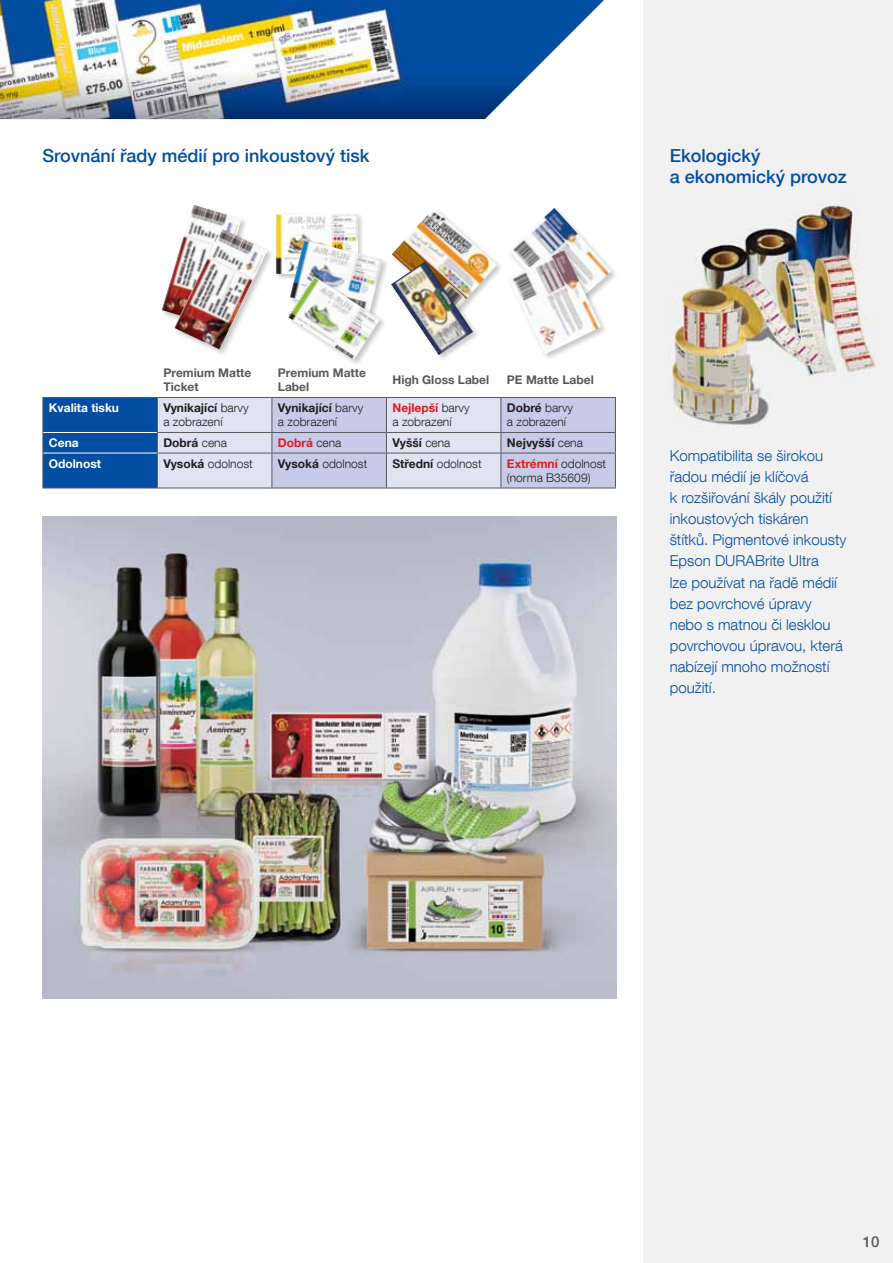
<style>
.page{position:relative;width:893px;height:1263px;background:#fff}
.page>*{position:absolute;margin:0;border:0;box-sizing:border-box;transform-origin:0 0}
.t1{font:500 18px/21px "Helvetica Neue LT Com";color:#034ea2}
.t2{font:300 15px/21px "Helvetica Neue LT Com";color:#034ea2}
.t3{font:500 15px "Helvetica Neue LT Com";color:#58595b}
.t4{font:300 12px/14.4px "Helvetica Neue LT Com";color:#231f20}
.t5{font:700 12px/14.4px "Helvetica Neue LT Pro";color:#58595b}
.t6{font:700 12px "Helvetica Neue LT Com";color:#231f20}
.t7{font:700 12px "Helvetica Neue LT Com";color:#fff}
.t8{font:700 12px "Helvetica Neue LT Com";color:#e11b22}
.s1{font-weight:700}
.s2{font-weight:700;color:#e11b22}
.s3{font-weight:300}
.s4{font-weight:300;color:#231f20}
</style>
<div class="page">
<img style="left:0;top:0;width:604px;height:119px">
<div style="left:643px;top:0;width:250px;height:1263px;background:#f1f1f2"></div>
<hr style="left:43px;top:488px;width:114px;height:1px;background:#58595b">
<svg style="left:43px;top:397px;width:573px;height:91px;background:#a7b7d8"></svg>
<hr style="left:157px;top:453px;width:115px;height:1px;background:#58595b">
<hr style="left:157px;top:453px;width:1px;height:35px;background:#58595b">
<hr style="left:272px;top:453px;width:114px;height:1px;background:#58595b">
<hr style="left:272px;top:453px;width:1px;height:35px;background:#58595b">
<hr style="left:386px;top:453px;width:115px;height:1px;background:#58595b">
<hr style="left:386px;top:453px;width:1px;height:35px;background:#58595b">
<hr style="left:501px;top:453px;width:115px;height:1px;background:#58595b">
<hr style="left:501px;top:453px;width:1px;height:35px;background:#58595b">
<hr style="left:615px;top:453px;width:1px;height:35px;background:#58595b">
<hr style="left:157px;top:488px;width:115px;height:1px;background:#58595b">
<hr style="left:272px;top:488px;width:114px;height:1px;background:#58595b">
<hr style="left:386px;top:488px;width:115px;height:1px;background:#58595b">
<hr style="left:501px;top:488px;width:115px;height:1px;background:#58595b">
<hr style="left:43px;top:432px;width:114px;height:1px;background:#fff">
<hr style="left:43px;top:453px;width:114px;height:1px;background:#fff">
<img style="left:43px;top:516px;width:574px;height:482px">
<img style="left:162px;top:205px;width:80px;height:113px">
<div style="left:173px;top:227px;width:101px;height:130px;background:#231f20;opacity:.25"></div>
<img style="left:174px;top:229px;width:93px;height:121px">
<img style="left:392px;top:210px;width:105px;height:82px">
<img style="left:513px;top:208px;width:98px;height:75px">
<div style="left:507px;top:249px;width:101px;height:112px;background:#231f20;opacity:.25"></div>
<img style="left:508px;top:250px;width:93px;height:104px">
<div style="left:274px;top:213px;width:90px;height:68px;background:#231f20;opacity:.25"></div>
<img style="left:276px;top:214px;width:81px;height:60px">
<div style="left:288px;top:239px;width:102px;height:86px;background:#231f20;opacity:.25"></div>
<img style="left:290px;top:240px;width:92px;height:35px">
<div style="left:287px;top:275px;width:100px;height:92px;background:#231f20;opacity:.25"></div>
<img style="left:288px;top:276px;width:92px;height:84px">
<div style="left:390px;top:260px;width:90px;height:102px;background:#231f20;opacity:.25"></div>
<img style="left:391px;top:261px;width:82px;height:94px">
<img style="left:670px;top:197px;width:223px;height:245px">
<p class="t1" style="left:43px;top:145px;width:328px">Srovnání řady médií pro inkoustový tisk</p>
<p class="t1" style="left:670px;top:145px;width:179px">Ekologický<br>a ekonomický provoz</p>
<p class="t5" style="left:163px;top:365px;width:89px">Premium Matte<br>Ticket</p>
<p class="t5" style="left:278px;top:365px;width:89px">Premium Matte<br>Label</p>
<p class="t5" style="left:392px;top:373px;width:98px">High Gloss Label</p>
<p class="t5" style="left:507px;top:373px;width:88px">PE Matte Label</p>
<p class="t7" style="left:49px;top:400px;width:72px">Kvalita tisku</p>
<p class="t4" style="left:163px;top:400px;width:87px"><span class="s1">Vynikající</span> barvy a zobrazení</p>
<p class="t4" style="left:278px;top:400px;width:87px"><span class="s1">Vynikající</span> barvy a zobrazení</p>
<p class="t4" style="left:392px;top:400px;width:79px"><span class="s2">Nejlepší</span> barvy a zobrazení</p>
<p class="t4" style="left:507px;top:400px;width:68px"><span class="s1">Dobré</span> barvy a zobrazení</p>
<p class="t7" style="left:49px;top:435px;width:31px">Cena</p>
<p class="t6" style="left:163px;top:435px;width:65px">Dobrá <span class="s3">cena</span></p>
<p class="t8" style="left:278px;top:435px;width:65px">Dobrá <span class="s4">cena</span></p>
<p class="t6" style="left:392px;top:435px;width:60px">Vyšší <span class="s3">cena</span></p>
<p class="t6" style="left:507px;top:435px;width:78px">Nejvyšší <span class="s3">cena</span></p>
<p class="t7" style="left:49px;top:456px;width:54px">Odolnost</p>
<p class="t4" style="left:163px;top:456px;width:91px"><span class="s1">Vysoká</span> odolnost</p>
<p class="t4" style="left:278px;top:456px;width:91px"><span class="s1">Vysoká</span> odolnost</p>
<p class="t4" style="left:392px;top:456px;width:91px"><span class="s1">Střední</span> odolnost</p>
<p class="t4" style="left:507px;top:456px;width:101px"><span class="s2">Extrémní</span> odolnost (norma B35609)</p>
<p class="t2" style="left:670px;top:445px;width:178px">Kompatibilita se širokou řadou médií je klíčová<br>k rozšiřování škály použití inkoustových tiskáren štítků. Pigmentové inkousty<br>Epson DURABrite Ultra<br>lze používat na řadě médií bez povrchové úpravy nebo s matnou či lesklou povrchovou úpravou, která nabízejí mnoho možností použití.</p>
<p class="t3" style="left:863px;top:1233px;width:18px">10</p>
</div>
